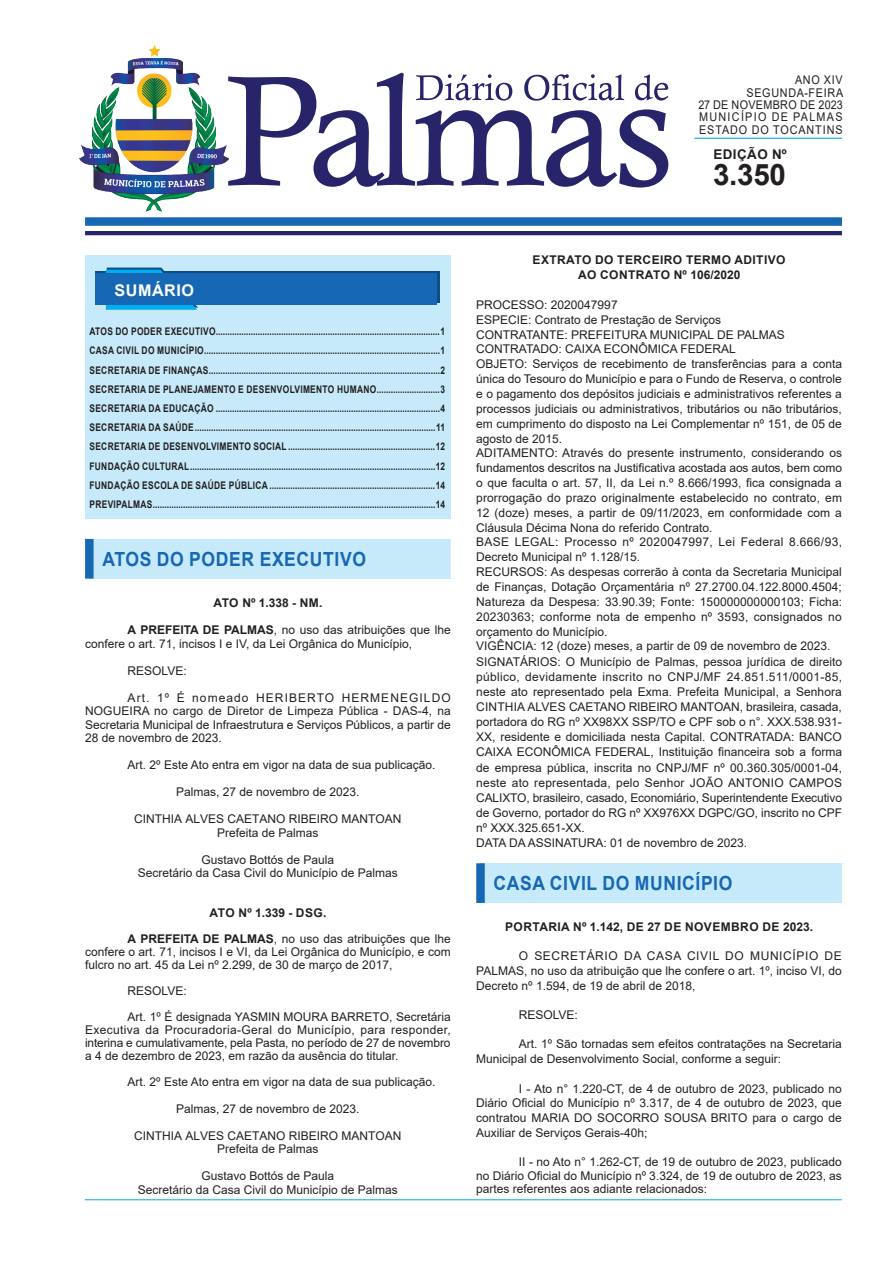
<style>
.page{position:relative;width:893px;height:1263px;background:#fff}
.page>*{position:absolute;margin:0;border:0;box-sizing:border-box;transform-origin:0 0}
.t1{font:700 29.55px "Arial";color:#231f20}
.t2{font:700 19.5px "Arial";letter-spacing:.035em;color:#1768b4;scale:.9 1}
.t3{font:700 16.2px "Arial";letter-spacing:.035em;color:#fff}
.t4{font:700 13.35px "Arial";letter-spacing:.035em;color:#231f20}
.t5{font:12px/15px "Arial";color:#231f20}
.t6{font:700 12px/15.1px "Arial";letter-spacing:.035em;color:#231f20;text-align:center}
.t7{font:12px/12.3px "Arial";letter-spacing:.065em;color:#231f20;text-align:right;scale:.9 1}
.t8{font:700 12px/26.1px "Arial";letter-spacing:.015em;color:#231f20}
.t9{font:700 12px "Arial";letter-spacing:.01em;color:#231f20}
.t10{font:700 10.5px/19.2px "Arial";letter-spacing:.035em;color:#231f20;text-align:justify;scale:.8 1}
.s1{font-weight:700}
.s2{font-weight:400}
</style>
<div class="page">
<div style="left:85px;top:255px;width:366px;height:264px;background:#c6eafa"></div>
<div style="left:85px;top:217px;width:757px;height:9px;background:#1768b4"></div>
<hr style="left:85px;top:231px;width:757px;height:4px;background:#28246a">
<hr style="left:694px;top:138px;width:148px;height:1px;background:#00aeef">
<svg style="left:229px;top:73px;width:439px;height:115px"></svg>
<svg style="left:96px;top:272px;width:344px;height:31px"></svg>
<svg style="left:106px;top:268px;width:92px;height:42px"></svg>
<div style="left:96px;top:274px;width:341px;height:31px;background:#1768b4"></div>
<hr style="left:85px;top:1199px;width:757px;height:1px;background:#00aeef">
<img style="left:80px;top:46px;width:149px;height:166px">
<div style="left:89px;top:539px;width:366px;height:40px;background:#c6eafa"></div>
<div style="left:85px;top:539px;width:9px;height:40px;background:#1768b4"></div>
<div style="left:451px;top:539px;width:8px;height:40px;background:#fff"></div>
<div style="left:480px;top:863px;width:366px;height:40px;background:#c6eafa"></div>
<div style="left:476px;top:863px;width:9px;height:40px;background:#1768b4"></div>
<div style="left:842px;top:863px;width:8px;height:40px;background:#fff"></div>
<p class="t7" style="left:698px;top:74px;width:162px">ANO XIV<br>SEGUNDA-FEIRA<br>27 DE NOVEMBRO DE 2023<br>MUNICÍPIO DE PALMAS<br>ESTADO DO TOCANTINS</p>
<h1 class="t1" style="left:713px;top:154px;width:74px">3.350</h1>
<p class="t4" style="left:713px;top:145px;width:75px">EDIÇÃO Nº</p>
<h3 class="t3" style="left:114px;top:279px;width:81px">SUMÁRIO</h3>
<p class="t10" style="left:90px;top:322px;width:446px">ATOS DO PODER EXECUTIVO................................................................................................1<br>CASA CIVIL DO MUNICÍPIO.....................................................................................................1<br>SECRETARIA DE FINANÇAS...................................................................................................2<br>SECRETARIA DE PLANEJAMENTO E DESENVOLVIMENTO HUMANO...........................3<br>SECRETARIA DA EDUCAÇÃO ................................................................................................4<br>SECRETARIA DA SAÚDE.......................................................................................................11<br>SECRETARIA DE DESENVOLVIMENTO SOCIAL ...............................................................12<br>FUNDAÇÃO CULTURAL.........................................................................................................12<br>FUNDAÇÃO ESCOLA DE SAÚDE PÚBLICA .......................................................................14<br>PREVIPALMAS.........................................................................................................................14</p>
<h2 class="t2" style="left:102px;top:545px;width:294px">ATOS DO PODER EXECUTIVO</h2>
<p class="t9" style="left:214px;top:594px;width:110px">ATO Nº 1.338 - NM.</p>
<p class="t5" style="left:85px;top:623px;width:367px;line-height:13.5px;text-indent:43px"><span class="s1">A PREFEITA DE PALMAS</span>, no uso das atribuições que lhe confere o art. 71, incisos I e IV, da Lei Orgânica do Município,</p>
<p class="t5" style="left:128px;top:663px;width:61px">RESOLVE:</p>
<p class="t5" style="left:85px;top:691px;width:367px;line-height:13.5px;text-align:justify;text-indent:43px">Art. 1º É nomeado HERIBERTO HERMENEGILDO NOGUEIRA no cargo de Diretor de Limpeza Pública - DAS-4, na Secretaria Municipal de Infraestrutura e Serviços Públicos, a partir de 28 de novembro de 2023.</p>
<p class="t5" style="left:128px;top:757px;width:309px">Art. 2º Este Ato entra em vigor na data de sua publicação.</p>
<p class="t5" style="left:176px;top:784px;width:185px">Palmas, 27 de novembro de 2023.</p>
<p class="t5" style="left:134px;top:812px;width:269px;line-height:13.5px;text-align:center">CINTHIA ALVES CAETANO RIBEIRO MANTOAN<br>Prefeita de Palmas</p>
<p class="t5" style="left:138px;top:853px;width:262px;line-height:13.5px;text-align:center">Gustavo Bottós de Paula<br>Secretário da Casa Civil do Município de Palmas</p>
<p class="t8" style="left:128px;top:900px;width:325px;text-indent:82px">ATO Nº 1.339 - DSG.<br>A PREFEITA DE PALMAS<span class="s2">, no uso das atribuições que lhe</span></p>
<p class="t5" style="left:85px;top:945px;width:367px;line-height:13px">confere o art. 71, incisos I e VI, da Lei Orgânica do Município, e com fulcro no art. 45 da Lei nº 2.299, de 30 de março de 2017,</p>
<p class="t5" style="left:128px;top:978px;width:325px;line-height:26.1px">RESOLVE:<br>Art. 1º É designada YASMIN MOURA BARRETO, Secretária</p>
<p class="t5" style="left:85px;top:1023px;width:367px;line-height:13px;text-align:justify">Executiva da Procuradoria-Geral do Município, para responder, interina e cumulativamente, pela Pasta, no período de 27 de novembro a 4 de dezembro de 2023, em razão da ausência do titular.</p>
<p class="t5" style="left:128px;top:1074px;width:309px">Art. 2º Este Ato entra em vigor na data de sua publicação.</p>
<p class="t5" style="left:176px;top:1101px;width:185px">Palmas, 27 de novembro de 2023.</p>
<p class="t5" style="left:134px;top:1129px;width:269px;line-height:13.5px;text-align:center">CINTHIA ALVES CAETANO RIBEIRO MANTOAN<br>Prefeita de Palmas</p>
<p class="t5" style="left:138px;top:1169px;width:262px;line-height:13.5px;text-align:center">Gustavo Bottós de Paula<br>Secretário da Casa Civil do Município de Palmas</p>
<p class="t6" style="left:533px;top:252px;width:254px">EXTRATO DO TERCEIRO TERMO ADITIVO<br>AO CONTRATO Nº 106/2020</p>
<p class="t5" style="left:476px;top:297px;width:367px">PROCESSO: 2020047997<br>ESPECIE: Contrato de Prestação de Serviços<br>CONTRATANTE: PREFEITURA MUNICIPAL DE PALMAS CONTRATADO: CAIXA ECONÔMICA FEDERAL<br>OBJETO: Serviços de recebimento de transferências para a conta única do Tesouro do Município e para o Fundo de Reserva, o controle e o pagamento dos depósitos judiciais e administrativos referentes a processos judiciais ou administrativos, tributários ou não tributários, em cumprimento do disposto na Lei Complementar nº 151, de 05 de agosto de 2015.<br>ADITAMENTO: Através do presente instrumento, considerando os fundamentos descritos na Justificativa acostada aos autos, bem como o que faculta o art. 57, II, da Lei n.º 8.666/1993, fica consignada a prorrogação do prazo originalmente estabelecido no contrato, em 12 (doze) meses, a partir de 09/11/2023, em conformidade com a Cláusula Décima Nona do referido Contrato.<br>BASE LEGAL: Processo nº 2020047997, Lei Federal 8.666/93, Decreto Municipal nº 1.128/15.<br>RECURSOS: As despesas correrão à conta da Secretaria Municipal de Finanças, Dotação Orçamentária nº 27.2700.04.122.8000.4504; Natureza da Despesa: 33.90.39; Fonte: 150000000000103; Ficha:<br>20230363; conforme nota de empenho nº 3593, consignados no orçamento do Município.<br>VIGÊNCIA: 12 (doze) meses, a partir de 09 de novembro de 2023.<br>SIGNATÁRIOS: O Município de Palmas, pessoa jurídica de direito público, devidamente inscrito no CNPJ/MF 24.851.511/0001-85, neste ato representado pela Exma. Prefeita Municipal, a Senhora CINTHIA ALVES CAETANO RIBEIRO MANTOAN, brasileira, casada, portadora do RG nº XX98XX SSP/TO e CPF sob o n°. XXX.538.931- XX, residente e domiciliada nesta Capital. CONTRATADA: BANCO CAIXA ECONÔMICA FEDERAL, Instituição financeira sob a forma de empresa pública, inscrita no CNPJ/MF nº 00.360.305/0001-04, neste ato representada, pelo Senhor JOÃO ANTONIO CAMPOS CALIXTO, brasileiro, casado, Economiário, Superintendente Executivo de Governo, portador do RG nº XX976XX DGPC/GO, inscrito no CPF nº XXX.325.651-XX.<br>DATA DA ASSINATURA: 01 de novembro de 2023.</p>
<h2 class="t2" style="left:494px;top:870px;width:267px">CASA CIVIL DO MUNICÍPIO</h2>
<p class="t6" style="left:505px;top:920px;width:309px">PORTARIA Nº 1.142, DE 27 DE NOVEMBRO DE 2023.</p>
<p class="t5" style="left:476px;top:949px;width:367px;text-align:justify;text-indent:43px">O SECRETÁRIO DA CASA CIVIL DO MUNICÍPIO DE PALMAS, no uso da atribuição que lhe confere o art. 1º, inciso VI, do Decreto nº 1.594, de 19 de abril de 2018,</p>
<p class="t5" style="left:519px;top:1007px;width:61px">RESOLVE:</p>
<p class="t5" style="left:476px;top:1037px;width:367px;text-indent:43px">Art. 1º São tornadas sem efeitos contratações na Secretaria<br>Municipal de Desenvolvimento Social, conforme a seguir:</p>
<p class="t5" style="left:476px;top:1081px;width:367px;text-align:justify;text-indent:43px">I - Ato n° 1.220-CT, de 4 de outubro de 2023, publicado no Diário Oficial do Município nº 3.317, de 4 de outubro de 2023, que contratou MARIA DO SOCORRO SOUSA BRITO para o cargo de Auxiliar de Serviços Gerais-40h;</p>
<p class="t5" style="left:476px;top:1155px;width:367px;line-height:13.6px;text-align:justify;text-indent:43px">II - no Ato n° 1.262-CT, de 19 de outubro de 2023, publicado no Diário Oficial do Município nº 3.324, de 19 de outubro de 2023, as partes referentes aos adiante relacionados:</p>
</div>
